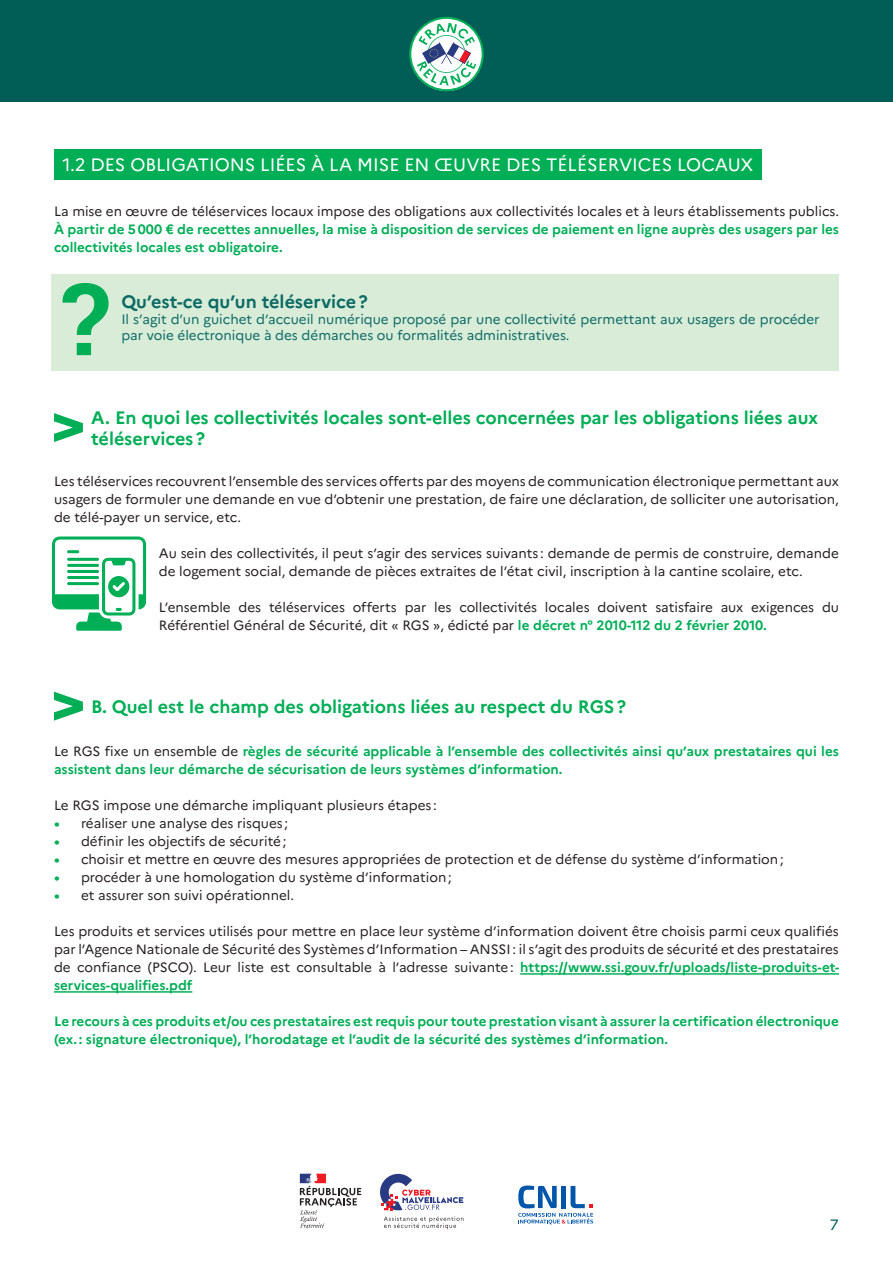
<style>
.page{position:relative;width:893px;height:1263px;background:#fff}
.page>*{position:absolute;margin:0;border:0;box-sizing:border-box;transform-origin:0 0}
.t1{font:700 18px/21.6px "Marianne";color:#00ae56}
.t2{font:18px "Marianne";color:#fff}
.t3{font:700 18px "Marianne";color:#0a6a64}
.t4{font:15px "Marianne";color:#005e57}
.t5{font:13.5px/18px "Marianne";color:#241f1f;text-align:justify}
.t6{font:700 13.5px/18px "Marianne";color:#00ae56}
.t7{font:13.5px/16.2px "Marianne";color:#0a6a64}
.s1{font-weight:700;color:#00ae56}
.s2{font-weight:400;color:#241f1f}
</style>
<div class="page">
<div style="left:0;top:0;width:893px;height:102px;background:#005e57"></div>
<svg style="left:409px;top:17px;width:75px;height:74px"></svg>
<svg style="left:380px;top:1174px;width:83px;height:36px"></svg>
<svg style="left:384px;top:1216px;width:79px;height:13px"></svg>
<svg style="left:300px;top:1174px;width:61px;height:53px"></svg>
<svg style="left:518px;top:1185px;width:75px;height:39px"></svg>
<div style="left:54px;top:149px;width:708px;height:30px;background:#00ae56"></div>
<svg style="left:54px;top:413px;width:29px;height:29px"></svg>
<svg style="left:52px;top:536px;width:94px;height:95px"></svg>
<div style="left:52px;top:274px;width:787px;height:96px;background:#d9ecd8"></div>
<svg style="left:62px;top:283px;width:47px;height:72px"></svg>
<svg style="left:54px;top:692px;width:29px;height:29px"></svg>
<hr style="left:520px;top:973px;width:319px;height:2px;background:#00ae56">
<hr style="left:54px;top:991px;width:138px;height:2px;background:#00ae56">
<h1 class="t2" style="left:63px;top:153px;width:692px">1.2 DES OBLIGATIONS LIÉES À LA MISE EN ŒUVRE DES TÉLÉSERVICES LOCAUX</h1>
<p class="t5" style="left:54px;top:202px;width:786px">La mise en œuvre de téléservices locaux impose des obligations aux collectivités locales et à leurs établissements publics.</p>
<p class="t6" style="left:54px;top:220px;width:786px">À partir de 5000 € de recettes annuelles, la mise à disposition de services de paiement en ligne auprès des usagers par les collectivités locales est obligatoire.</p>
<h1 class="t3" style="left:121px;top:290px;width:248px">Qu’est-ce qu’un téléservice?</h1>
<p class="t7" style="left:121px;top:311px;width:700px">Il s’agit d’un guichet d’accueil numérique proposé par une collectivité permettant aux usagers de procéder par voie électronique à des démarches ou formalités administratives.</p>
<h1 class="t1" style="left:91px;top:406px;width:729px">A. En quoi les collectivités locales sont-elles concernées par les obligations liées aux téléservices?</h1>
<p class="t5" style="left:54px;top:472px;width:786px">Les téléservices recouvrent l’ensemble des services offerts par des moyens de communication électronique permettant aux usagers de formuler une demande en vue d’obtenir une prestation, de faire une déclaration, de solliciter une autorisation, de télé-payer un service, etc.</p>
<p class="t5" style="left:159px;top:544px;width:682px">Au sein des collectivités, il peut s’agir des services suivants : demande de permis de construire, demande de logement social, demande de pièces extraites de l’état civil, inscription à la cantine scolaire, etc.</p>
<p class="t5" style="left:159px;top:598px;width:682px">L’ensemble des téléservices offerts par les collectivités locales doivent satisfaire aux exigences du<br>Référentiel Général de Sécurité, dit « RGS », édicté par <span class="s1">le décret n° 2010-112 du 2 février 2010.</span></p>
<h1 class="t1" style="left:91px;top:696px;width:537px">B. Quel est le champ des obligations liées au respect du RGS?</h1>
<p class="t6" style="left:54px;top:742px;width:786px"><span class="s2">Le RGS fixe un ensemble de</span> règles de sécurité applicable à l’ensemble des collectivités ainsi qu’aux prestataires qui les assistent dans leur démarche de sécurisation de leurs systèmes d’information.</p>
<p class="t5" style="left:54px;top:796px;width:384px">Le RGS impose une démarche impliquant plusieurs étapes :</p>
<p class="t5" style="left:54px;top:814px;width:236px"><span class="s1">•</span> réaliser une analyse des risques ;</p>
<p class="t5" style="left:54px;top:832px;width:234px"><span class="s1">•</span> définir les objectifs de sécurité;</p>
<p class="t5" style="left:54px;top:850px;width:731px"><span class="s1">•</span> choisir et mettre en œuvre des mesures appropriées de protection et de défense du système d’information;</p>
<p class="t5" style="left:54px;top:868px;width:399px"><span class="s1">•</span> procéder à une homologation du système d’information;</p>
<p class="t5" style="left:54px;top:886px;width:242px"><span class="s1">•</span> et assurer son suivi opérationnel.</p>
<p class="t5" style="left:54px;top:922px;width:787px">Les produits et services utilisés pour mettre en place leur système d’information doivent être choisis parmi ceux qualifiés par l’Agence Nationale de Sécurité des Systèmes d’Information – ANSSI: il s’agit des produits de sécurité et des prestataires de confiance (PSCO). Leur liste est consultable à l’adresse suivante: <span class="s1">https://www.ssi.gouv.fr/uploads/liste-produits-et&shy;services-qualifies.pdf</span></p>
<p class="t6" style="left:54px;top:1012px;width:786px">Le recours à ces produits et/ou ces prestataires est requis pour toute prestation visant à assurer la certification électronique (ex.: signature électronique), l’horodatage et l’audit de la sécurité des systèmes d’information.</p>
<p class="t4" style="left:830px;top:1215px;width:10px">7</p>
</div>
